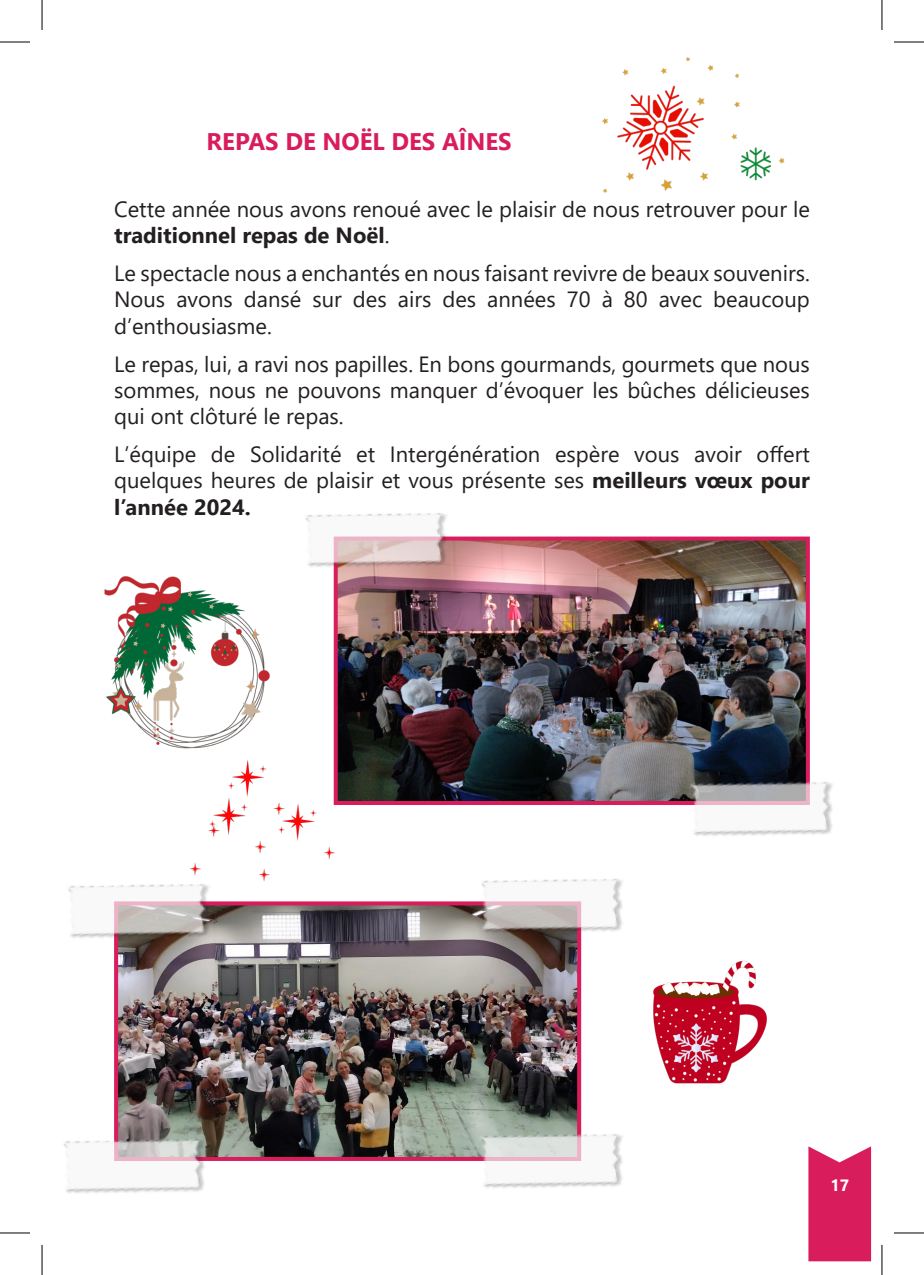
<style>
.page{position:relative;width:924px;height:1275px;background:#fff}
.page>*{position:absolute;margin:0;border:0;box-sizing:border-box;transform-origin:0 0}
.t1{font:700 24px "Segoe UI";color:#d91c5c}
.t2{font:22px/26.4px "Segoe UI";color:#231f20;text-align:justify}
.t3{font:700 16.4px "Segoe UI";color:#fff}
.s1{font-weight:700}
</style>
<div class="page">
<img style="left:602px;top:57px;width:183px;height:136px">
<svg style="left:808px;top:1146px;width:62px;height:115px;background:#dc2e69"></svg>
<img style="left:119px;top:906px;width:457px;height:250px">
<div style="left:114px;top:901px;width:467px;height:260px;border:4px solid #d91c5c"></div>
<img style="left:338px;top:541px;width:466px;height:259px">
<div style="left:333px;top:536px;width:476px;height:269px;border:4px solid #d91c5c"></div>
<img style="left:653px;top:961px;width:114px;height:123px">
<img style="left:104px;top:576px;width:166px;height:173px">
<img style="left:188px;top:714px;width:150px;height:212px">
<img style="left:305px;top:513px;width:154px;height:82px">
<img style="left:681px;top:753px;width:152px;height:83px">
<img style="left:68px;top:855px;width:154px;height:111px">
<img style="left:471px;top:879px;width:152px;height:82px">
<img style="left:471px;top:1105px;width:152px;height:83px">
<img style="left:63px;top:1110px;width:154px;height:83px">
<hr style="left:0;top:42px;width:30px;height:1px;background:#000">
<hr style="left:893px;top:42px;width:30px;height:1px;background:#000">
<hr style="left:0;top:1232px;width:30px;height:1px;background:#000">
<hr style="left:893px;top:1232px;width:30px;height:1px;background:#000">
<hr style="left:42px;top:0;width:1px;height:30px;background:#000">
<hr style="left:42px;top:1245px;width:1px;height:30px;background:#000">
<hr style="left:881px;top:0;width:1px;height:30px;background:#000">
<hr style="left:881px;top:1245px;width:1px;height:30px;background:#000">
<p class="t1" style="left:206px;top:119px;width:306px">REPAS DE NOËL DES AÎNES</p>
<p class="t2" style="left:114px;top:194px;width:697px">Cette année nous avons renoué avec le plaisir de nous retrouver pour le <span class="s1">traditionnel repas de Noël</span>.</p>
<p class="t2" style="left:114px;top:258px;width:697px">Le spectacle nous a enchantés en nous faisant revivre de beaux souvenirs.<br>Nous avons dansé sur des airs des années 70 à 80 avec beaucoup d’enthousiasme.</p>
<p class="t2" style="left:114px;top:348px;width:697px">Le repas, lui, a ravi nos papilles. En bons gourmands, gourmets que nous sommes, nous ne pouvons manquer d’évoquer les bûches délicieuses qui ont clôturé le repas.</p>
<p class="t2" style="left:114px;top:439px;width:697px">L’équipe de Solidarité et Intergénération espère vous avoir offert quelques heures de plaisir et vous présente ses <span class="s1">meilleurs vœux pour l’année 2024.</span></p>
<p class="t3" style="left:830px;top:1169px;width:20px">17</p>
</div>
